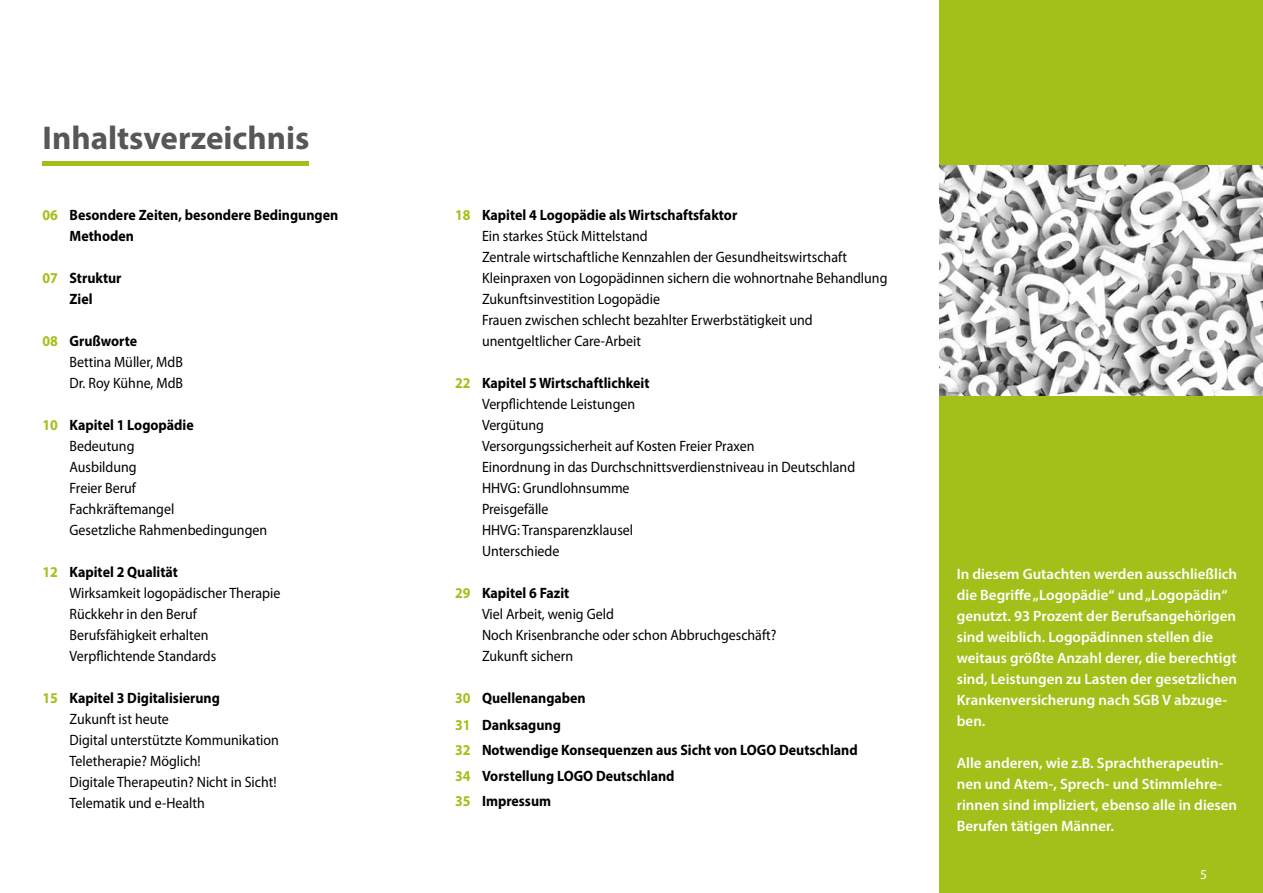
<style>
.page{position:relative;width:1263px;height:893px;background:#fff}
.page>*{position:absolute;margin:0;border:0;box-sizing:border-box;transform-origin:0 0}
.t1{font:700 33px "Myriad Pro";color:#575756}
.t2{font:15px/21px "Myriad Pro";color:#000;scale:.93 1}
.t3{font:600 15px/21px "Myriad Pro";color:#fff}
.t4{font:700 15px/21px "Myriad Pro";color:#000;scale:.93 1}
.t5{font:13.5px "Myriad Pro";color:#fff}
.s1{color:#a2c01a}
.s2{font-weight:700;color:#a2c01a}
.s3{font-weight:700}
</style>
<div class="page">
<div style="left:939px;top:0;width:324px;height:893px;background:#a2c01a"></div>
<hr style="left:43px;top:162px;width:266px;height:4px;background:#a2c01a">
<img style="left:939px;top:166px;width:324px;height:229px">
<h1 class="t1" style="left:43px;top:116px;width:268px">Inhaltsverzeichnis</h1>
<p class="t4" style="left:70px;top:204px;width:291px;text-indent:-27px"><span class="s1">06</span> Besondere Zeiten, besondere Bedingungen<br>Methoden</p>
<p class="t4" style="left:43px;top:267px;width:87px;text-align:center"><span class="s1">07</span> Struktur<br>Ziel</p>
<p class="t2" style="left:70px;top:330px;width:124px;text-indent:-27px"><span class="s2">08</span> <span class="s3">Grußworte<br></span>Bettina Müller, MdB<br>Dr. Roy Kühne, MdB</p>
<p class="t2" style="left:70px;top:414px;width:214px;text-indent:-27px"><span class="s2">10</span> <span class="s3">Kapitel 1 Logopädie<br></span>Bedeutung<br>Ausbildung<br>Freier Beruf<br>Fachkräftemangel<br>Gesetzliche Rahmenbedingungen</p>
<p class="t2" style="left:70px;top:561px;width:228px;text-indent:-27px"><span class="s2">12</span> <span class="s3">Kapitel 2 Qualität<br></span>Wirksamkeit logopädischer Therapie<br>Rückkehr in den Beruf<br>Berufsfähigkeit erhalten<br>Verpflichtende Standards</p>
<p class="t2" style="left:70px;top:687px;width:227px;text-indent:-27px"><span class="s2">15</span> <span class="s3">Kapitel 3 Digitalisierung<br></span>Zukunft ist heute<br>Digital unterstützte Kommunikation<br>Teletherapie? Möglich!<br>Digitale Therapeutin? Nicht in Sicht!<br>Telematik und e-Health</p>
<p class="t2" style="left:482px;top:204px;width:437px;text-indent:-27px"><span class="s2">18</span> <span class="s3">Kapitel 4 Logopädie als Wirtschaftsfaktor<br></span>Ein starkes Stück Mittelstand<br>Zentrale wirtschaftliche Kennzahlen der Gesundheitswirtschaft Kleinpraxen von Logopädinnen sichern die wohnortnahe Behandlung Zukunftsinvestition Logopädie<br>Frauen zwischen schlecht bezahlter Erwerbstätigkeit und unentgeltlicher Care-Arbeit</p>
<p class="t2" style="left:482px;top:372px;width:403px;text-indent:-27px"><span class="s2">22</span> <span class="s3">Kapitel 5 Wirtschaftlichkeit<br></span>Verpflichtende Leistungen<br>Vergütung<br>Versorgungssicherheit auf Kosten Freier Praxen<br>Einordnung in das Durchschnittsverdienstniveau in Deutschland<br>HHVG: Grundlohnsumme<br>Preisgefälle<br>HHVG: Transparenzklausel<br>Unterschiede</p>
<p class="t2" style="left:482px;top:582px;width:318px;text-indent:-27px"><span class="s2">29</span> <span class="s3">Kapitel 6 Fazit<br></span>Viel Arbeit, wenig Geld<br>Noch Krisenbranche oder schon Abbruchgeschäft?<br>Zukunft sichern</p>
<p class="t4" style="left:455px;top:683px;width:142px;line-height:27.6px"><span class="s1">30</span> Quellenangaben<br><span class="s1">31</span> Danksagung</p>
<p class="t4" style="left:455px;top:737px;width:435px;line-height:25.2px"><span class="s1">32</span> Notwendige Konsequenzen aus Sicht von LOGO Deutschland<br><span class="s1">34</span> Vorstellung LOGO Deutschland<br><span class="s1">35</span> Impressum</p>
<p class="t3" style="left:957px;top:563px;width:282px">In diesem Gutachten werden ausschließlich die Begriffe „Logopädie“ und „Logopädin“ genutzt. 93 Prozent der Berufsangehörigen sind weiblich. Logopädinnen stellen die weitaus größte Anzahl derer, die berechtigt sind, Leistungen zu Lasten der gesetzlichen Krankenversicherung nach SGB V abzuge&shy;ben.</p>
<p class="t3" style="left:957px;top:752px;width:282px">Alle anderen, wie z.B. Sprachtherapeutin&shy;nen und Atem-, Sprech- und Stimmlehre&shy;rinnen sind impliziert, ebenso alle in diesen Berufen tätigen Männer.</p>
<p class="t5" style="left:1200px;top:866px;width:8px">5</p>
</div>
